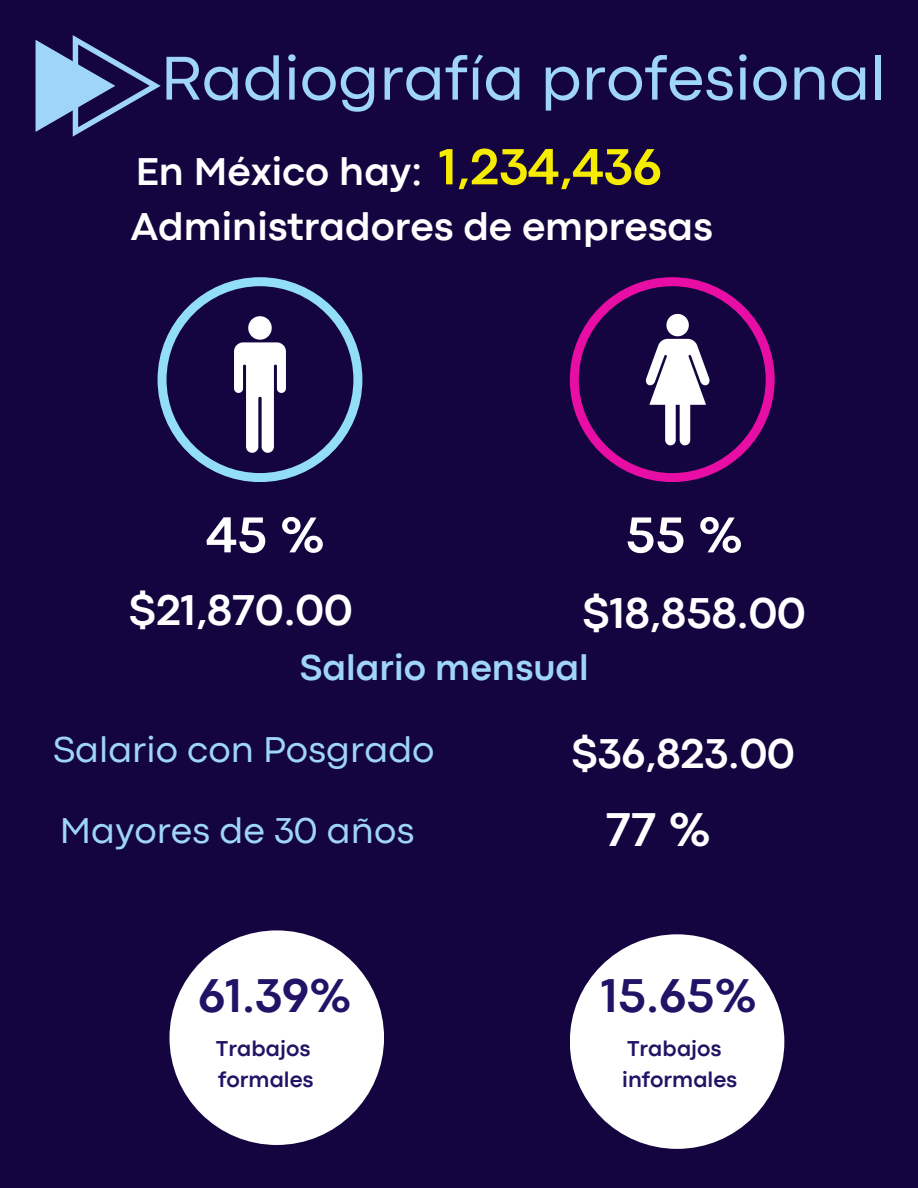
<style>
.page{position:relative;width:918px;height:1188px;background:#140540}
.page>*{position:absolute;margin:0;border:0;box-sizing:border-box;transform-origin:0 0}
.t1{font:64.5px "Codec Pro";color:#9ed5f8}
.t2{font:700 53.1px "Codec Pro";color:#f6ec02}
.t3{font:700 52.5px "Codec Pro";color:#fff}
.t4{font:700 49.5px "Codec Pro";color:#231366}
.t5{font:700 49.5px "Codec Pro";color:#fff}
.t6{font:700 45px "Codec Pro";color:#fff}
.t7{font:700 43.5px "Codec Pro";color:#fff}
.t8{font:700 40.5px "Codec Pro";color:#fff}
.t9{font:37.5px "Codec Pro";color:#9ed5f8}
.t10{font:700 37.5px "Codec Pro";color:#9ed5f8}
.t11{font:700 22.5px "Codec Pro";color:#231366}
</style>
<div class="page">
<div style="left:169px;top:930px;width:215px;height:215px;background:#fff;border-radius:50%"></div>
<div style="left:570px;top:934px;width:214px;height:215px;background:#fff;border-radius:50%"></div>
<svg style="left:36px;top:35px;width:124px;height:101px"></svg>
<svg style="left:158px;top:277px;width:204px;height:205px"></svg>
<svg style="left:570px;top:277px;width:205px;height:205px"></svg>
<p class="t1" style="left:161px;top:55px;width:727px">Radiografía profesional</p>
<h3 class="t8" style="left:136px;top:157px;width:288px">En México hay:</h3>
<h2 class="t2" style="left:439px;top:148px;width:224px">1,234,436</h2>
<h2 class="t8" style="left:131px;top:213px;width:584px">Administradores de empresas</h2>
<h4 class="t3" style="left:206px;top:516px;width:121px">45 %</h4>
<h5 class="t3" style="left:625px;top:516px;width:120px">55 %</h5>
<h5 class="t6" style="left:129px;top:594px;width:225px">$21,870.00</h5>
<h3 class="t6" style="left:583px;top:597px;width:225px">$18,858.00</h3>
<h3 class="t10" style="left:300px;top:654px;width:290px">Salario mensual</h3>
<h2 class="t9" style="left:53px;top:736px;width:383px">Salario con Posgrado</h2>
<h2 class="t7" style="left:572px;top:738px;width:225px">$36,823.00</h2>
<p class="t9" style="left:60px;top:817px;width:356px">Mayores de 30 años</p>
<p class="t5" style="left:606px;top:812px;width:107px">77 %</p>
<h1 class="t4" style="left:198px;top:978px;width:156px">61.39%</h1>
<h2 class="t4" style="left:601px;top:978px;width:158px">15.65%</h2>
<h4 class="t11" style="left:216px;top:1040px;width:96px">Trabajos</h4>
<h4 class="t11" style="left:218px;top:1072px;width:97px">formales</h4>
<p class="t11" style="left:627px;top:1040px;width:96px">Trabajos</p>
<p class="t11" style="left:622px;top:1072px;width:117px">informales</p>
</div>
